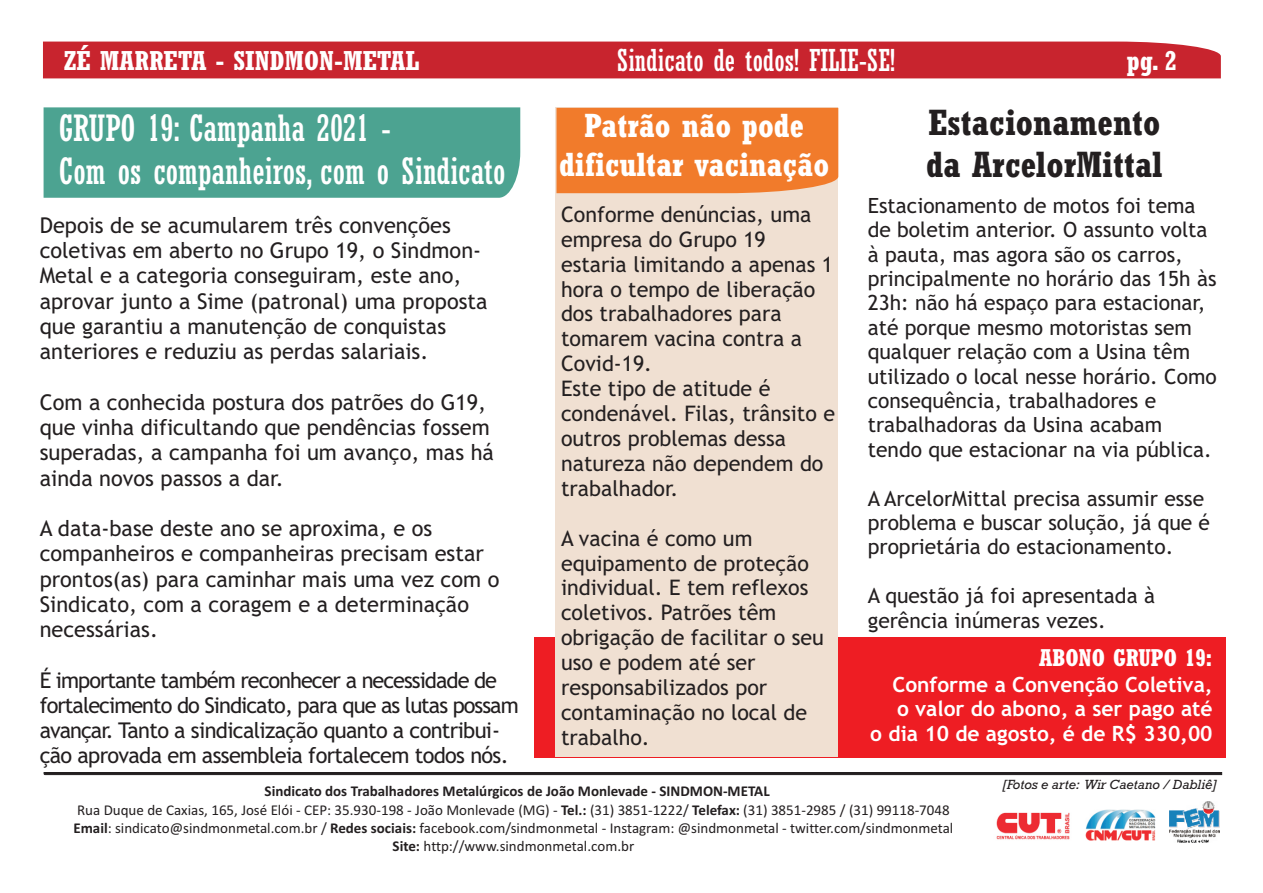
<style>
.page{position:relative;width:1263px;height:893px;background:#fff}
.page>*{position:absolute;margin:0;border:0;box-sizing:border-box;transform-origin:0 0}
.t1{font:condensed 36px/42.3px "Rockwell";color:#fff}
.t2{font:700 condensed 36px/42.3px "Rockwell";color:#231f20}
.t3{font:700 condensed 33px/38.8px "Rockwell";color:#fff;text-align:center}
.t4{font:condensed 30px "Rockwell";color:#fff}
.t5{font:700 condensed 27px "Rockwell";color:#fff}
.t6{font:700 condensed 24px "Rockwell";color:#fff}
.t7{font:21.75px/25.2px "Trebuchet MS";color:#231f20}
.t8{font:21.75px/25.2px "Trebuchet MS";letter-spacing:-.045em;color:#231f20}
.t9{font:21.45px/24.9px "Trebuchet MS";color:#231f20}
.t10{font:21px/24.5px "Trebuchet MS";color:#231f20}
.t11{font:700 21px/24.5px "Trebuchet MS";color:#fff;text-align:right}
.t12{font:15px/18.3px "Calibri";color:#231f20;text-align:center}
.t13{font:italic 13.5px "Rockwell";color:#231f20}
.s1{font-weight:700}
</style>
<div class="page">
<div style="left:535px;top:637px;width:691px;height:120px;background:#ee1d23"></div>
<div style="left:44px;top:107px;width:476px;height:91px;background:#4ca391"></div>
<img style="left:1085px;top:809px;width:70px;height:31px">
<img style="left:1169px;top:801px;width:50px;height:41px">
<img style="left:996px;top:812px;width:74px;height:28px">
<div style="left:43px;top:42px;width:1178px;height:36px;background:#c8242e"></div>
<hr style="left:44px;top:772px;width:1178px;height:3px;background:#231f20">
<div style="left:555px;top:107px;width:283px;height:649px;background:#f0e0d2"></div>
<div style="left:556px;top:108px;width:282px;height:85px;background:#f17b2b"></div>
<p class="t5" style="left:64px;top:50px;width:357px">ZÉ MARRETA - SINDMON-METAL</p>
<h3 class="t4" style="left:617px;top:49px;width:280px">Sindicato de todos! FILIE-SE!</h3>
<p class="t5" style="left:1127px;top:50px;width:51px">pg. 2</p>
<h1 class="t1" style="left:59px;top:111px;width:448px">GRUPO 19: Campanha 2021 -<br>Com os companheiros, com o Sindicato</h1>
<p class="t7" style="left:40px;top:215px;width:449px">Depois de se acumularem três convenções coletivas em aberto no Grupo 19, o Sindmon-Metal e a categoria conseguiram, este ano, aprovar junto a Sime (patronal) uma proposta que garantiu a manutenção de conquistas anteriores e reduziu as perdas salariais.</p>
<p class="t7" style="left:40px;top:391px;width:456px">Com a conhecida postura dos patrões do G19, que vinha dificultando que pendências fossem superadas, a campanha foi um avanço, mas há ainda novos passos a dar.</p>
<p class="t7" style="left:40px;top:518px;width:461px">A data-base deste ano se aproxima, e os companheiros e companheiras precisam estar prontos(as) para caminhar mais uma vez com o Sindicato, com a coragem e a determinação necessárias.</p>
<p class="t8" style="left:40px;top:669px;width:481px">É importante também reconhecer a necessidade de fortalecimento do Sindicato, para que as lutas possam avançar. Tanto a sindicalização quanto a contribui&shy;ção aprovada em assembleia fortalecem todos nós.</p>
<h2 class="t3" style="left:559px;top:109px;width:272px">Patrão não pode dificultar vacinação</h2>
<p class="t9" style="left:561px;top:204px;width:276px">Conforme denúncias, uma empresa do Grupo 19 estaria limitando a apenas 1 hora o tempo de liberação dos trabalhadores para tomarem vacina contra a<br>Covid-19.<br>Este tipo de atitude é condenável. Filas, trânsito e outros problemas dessa natureza não dependem do trabalhador.</p>
<p class="t9" style="left:561px;top:527px;width:264px">A vacina é como um equipamento de proteção individual. E tem reflexos coletivos. Patrões têm obrigação de facilitar o seu uso e podem até ser responsabilizados por contaminação no local de trabalho.</p>
<h1 class="t2" style="left:926px;top:104px;width:238px">Estacionamento da ArcelorMittal</h1>
<p class="t10" style="left:868px;top:195px;width:350px">Estacionamento de motos foi tema de boletim anterior. O assunto volta à pauta, mas agora são os carros, principalmente no horário das 15h às 23h: não há espaço para estacionar, até porque mesmo motoristas sem qualquer relação com a Usina têm utilizado o local nesse horário. Como consequência, trabalhadores e trabalhadoras da Usina acabam tendo que estacionar na via pública.</p>
<p class="t10" style="left:868px;top:488px;width:344px">A ArcelorMittal precisa assumir esse problema e buscar solução, já que é proprietária do estacionamento.</p>
<p class="t10" style="left:868px;top:585px;width:289px">A questão já foi apresentada à gerência inúmeras vezes.</p>
<p class="t6" style="left:1039px;top:648px;width:175px">ABONO GRUPO 19:</p>
<p class="t11" style="left:870px;top:674px;width:344px">Conforme a Convenção Coletiva,<br>o valor do abono, a ser pago até<br>o dia 10 de agosto, é de R$ 330,00</p>
<p class="t12" style="left:73px;top:783px;width:881px"><span class="s1">Sindicato dos Trabalhadores Metalúrgicos de João Monlevade - SINDMON-METAL<br></span>Rua Duque de Caxias, 165, José Elói - CEP: 35.930-198 - João Monlevade (MG) - <span class="s1">Tel.:</span> (31) 3851-1222/ <span class="s1">Telefax:</span> (31) 3851-2985 / (31) 99118-7048<br><span class="s1">Email</span>: sindicato@sindmonmetal.com.br / <span class="s1">Redes sociais:</span> facebook.com/sindmonmetal - Instagram: @sindmonmetal - twitter.com/sindmonmetal <span class="s1">Site:</span> http://www.sindmonmetal.com.br</p>
<p class="t13" style="left:1003px;top:780px;width:215px">[Fotos e arte: Wir Caetano / Dabliê]</p>
</div>
